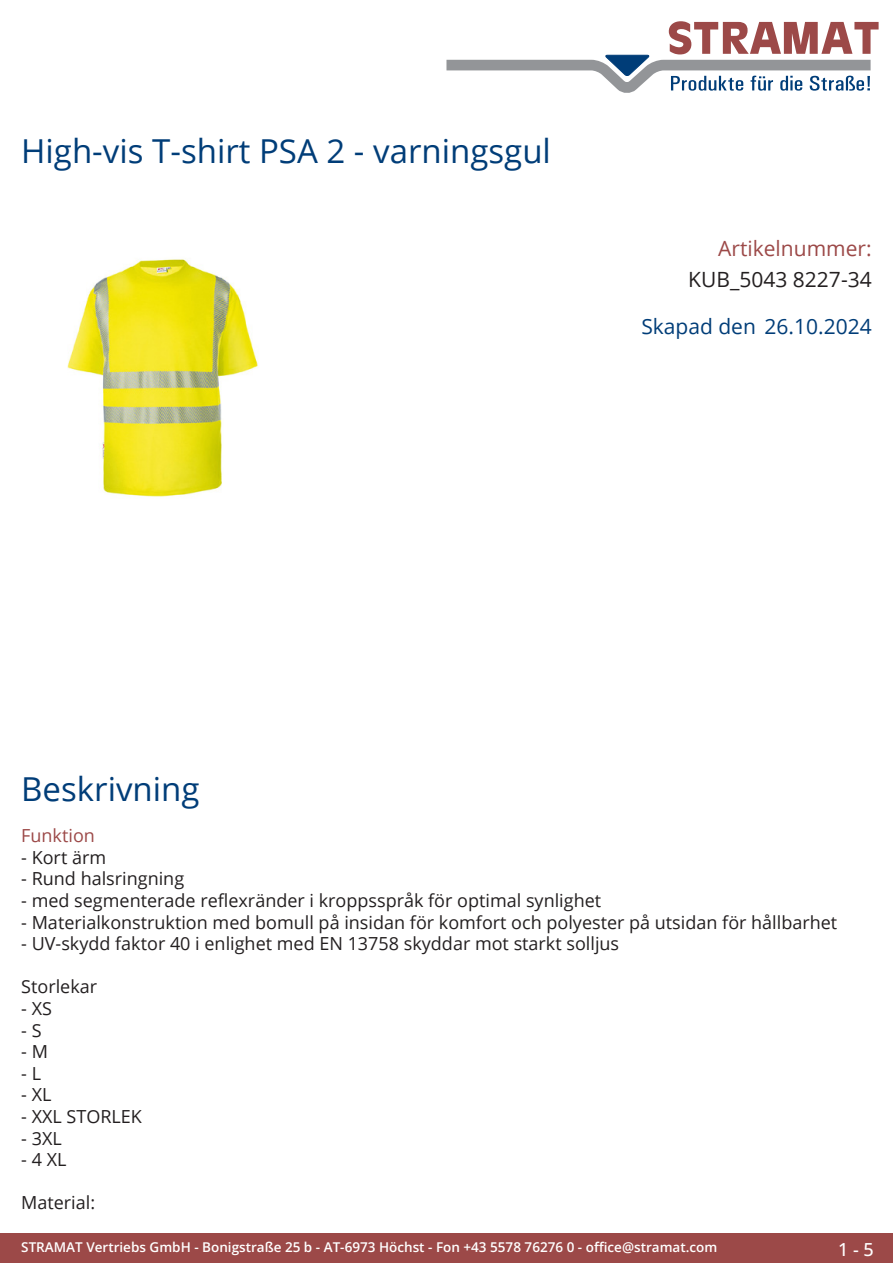
<style>
.page{position:relative;width:893px;height:1263px;background:#fff}
.page>*{position:absolute;margin:0;border:0;box-sizing:border-box;transform-origin:0 0}
.Produkttitel{font:33px "Open Sans";color:#003d78}
.Erstellungsdatum{font:21px "Open Sans";color:#003d78}
.TechDaten_Inhalt{font:21px "Open Sans";color:#231f20}
.TechDaten_Überschrif{font:21px "Open Sans";color:#9c4948}
.Beschreibung_Text{font:18px "Open Sans";color:#231f20}
.Beschreibung_Text-2{font:18px "Open Sans";color:#9c4948}
.t1{font:500 18px "Open Sans";color:#fff}
.t2{font:600 13.5px "Open Sans";color:#fff}
</style>
<div class="page">
<div style="left:0;top:1233px;width:893px;height:30px;background:#9c4948"></div>
<svg style="left:446px;top:21px;width:433px;height:72px"></svg>
<img style="left:67px;top:258px;width:191px;height:239px">
<p class="Produkttitel" style="left:21px;top:128px;width:531px">High-vis T-shirt PSA 2 - varningsgul</p>
<p class="TechDaten_Überschrif" style="left:718px;top:234px;width:155px">Artikelnummer:</p>
<p class="TechDaten_Inhalt" style="left:688px;top:265px;width:185px">KUB_5043 8227-34</p>
<p class="Erstellungsdatum" style="left:641px;top:312px;width:232px">Skapad den 26.10.2024</p>
<p class="Produkttitel" style="left:21px;top:766px;width:180px">Beskrivning</p>
<p class="Beschreibung_Text-2" style="left:21px;top:823px;width:75px">Funktion</p>
<p class="Beschreibung_Text" style="left:21px;top:845px;width:86px">- Kort ärm</p>
<p class="Beschreibung_Text" style="left:21px;top:866px;width:164px">- Rund halsringning</p>
<p class="Beschreibung_Text" style="left:21px;top:888px;width:581px">- med segmenterade reflexränder i kroppsspråk för optimal synlighet</p>
<p class="Beschreibung_Text" style="left:21px;top:910px;width:817px">- Materialkonstruktion med bomull på insidan för komfort och polyester på utsidan för hållbarhet</p>
<p class="Beschreibung_Text" style="left:21px;top:931px;width:599px">- UV-skydd faktor 40 i enlighet med EN 13758 skyddar mot starkt solljus</p>
<p class="Beschreibung_Text" style="left:21px;top:974px;width:77px">Storlekar</p>
<p class="Beschreibung_Text" style="left:21px;top:996px;width:32px">- XS</p>
<p class="Beschreibung_Text" style="left:21px;top:1018px;width:22px">- S</p>
<p class="Beschreibung_Text" style="left:21px;top:1039px;width:28px">- M</p>
<p class="Beschreibung_Text" style="left:21px;top:1061px;width:21px">- L</p>
<p class="Beschreibung_Text" style="left:21px;top:1082px;width:32px">- XL</p>
<p class="Beschreibung_Text" style="left:21px;top:1104px;width:122px">- XXL STORLEK</p>
<p class="Beschreibung_Text" style="left:21px;top:1126px;width:42px">- 3XL</p>
<p class="Beschreibung_Text" style="left:21px;top:1147px;width:47px">- 4 XL</p>
<p class="Beschreibung_Text" style="left:21px;top:1190px;width:75px">Material:</p>
<p class="t2" style="left:21px;top:1238px;width:698px">STRAMAT Vertriebs GmbH - Bonigstraße 25 b - AT-6973 Höchst - Fon +43 5578 76276 0 - office@stramat.com</p>
<p class="t1" style="left:838px;top:1237px;width:37px">1 - 5</p>
</div>
